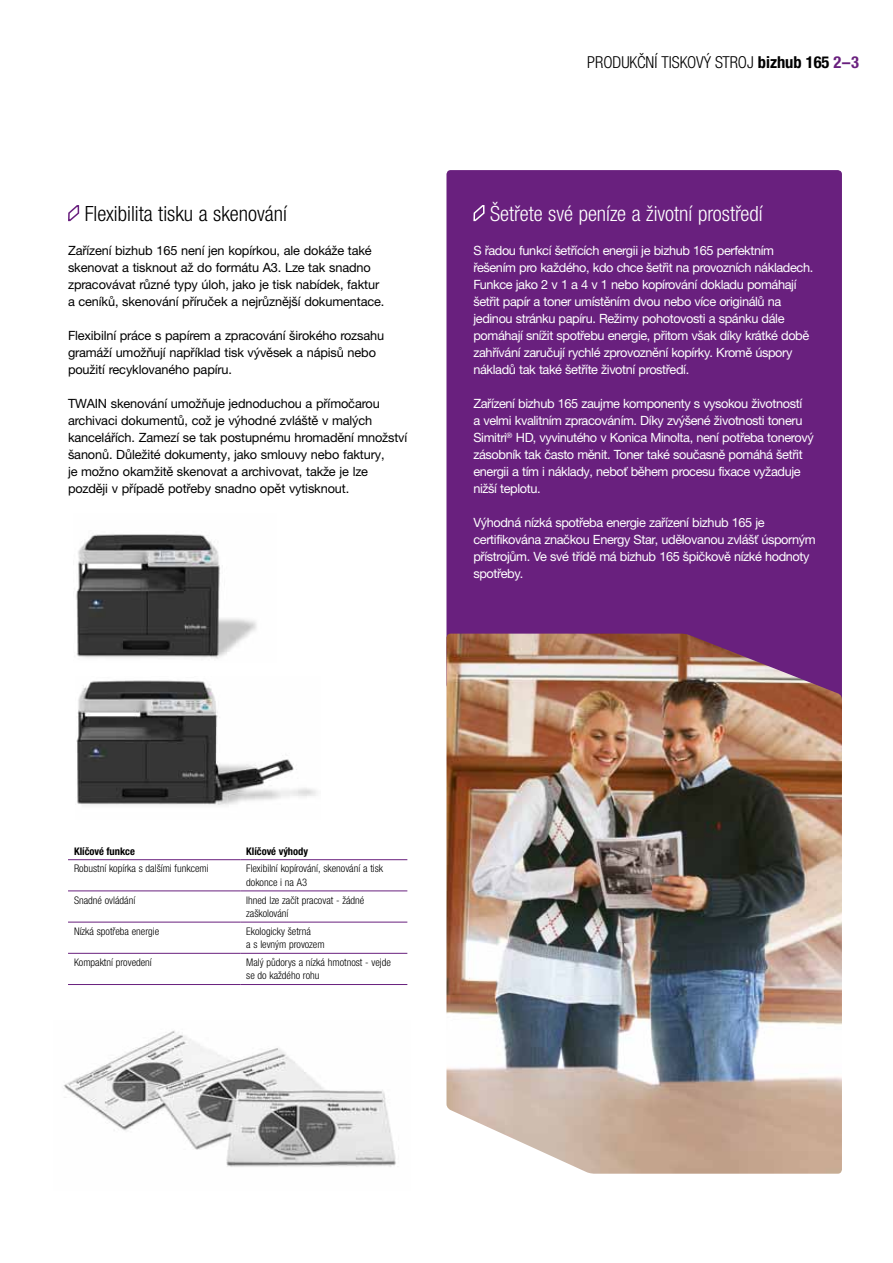
<style>
.page{position:relative;width:893px;height:1263px;background:#fff}
.page>*{position:absolute;margin:0;border:0;box-sizing:border-box;transform-origin:0 0}
.t1{font:300 condensed 21px "Helvetica Neue LTW1 G";color:#fff}
.t2{font:300 condensed 21px "Helvetica Neue LTW1 G";color:#000}
.t3{font:300 condensed 16.5px "Helvetica Neue LTW1 G";color:#000}
.t4{font:12.75px/17px "Helvetica Neue LTW1 G";letter-spacing:-.03em;color:#fff}
.t5{font:12.75px/17px "Helvetica Neue LTW1 G";letter-spacing:-.01em;color:#000}
.t6{font:300 condensed 10.5px/13.5px "Helvetica Neue LTW1 G";color:#000}
.t7{font:700 condensed 10.5px "Helvetica Neue LTW1 G";color:#000}
.s1{font-weight:700}
.s2{font-weight:700;color:#69207e}
</style>
<div class="page">
<svg style="left:68px;top:205px;width:12px;height:17px"></svg>
<div style="left:446px;top:170px;width:396px;height:464px;background:#69207e"></div>
<img style="left:446px;top:634px;width:396px;height:540px">
<svg style="left:473px;top:204px;width:12px;height:18px"></svg>
<img style="left:76px;top:534px;width:181px;height:125px">
<img style="left:76px;top:680px;width:241px;height:125px">
<img style="left:63px;top:1030px;width:333px;height:137px">
<hr style="left:68px;top:859px;width:172px;height:1px;background:#69207e">
<hr style="left:240px;top:859px;width:167px;height:1px;background:#69207e">
<hr style="left:68px;top:890px;width:172px;height:1px;background:#69207e">
<hr style="left:240px;top:890px;width:167px;height:1px;background:#69207e">
<hr style="left:68px;top:922px;width:172px;height:1px;background:#69207e">
<hr style="left:240px;top:922px;width:167px;height:1px;background:#69207e">
<hr style="left:68px;top:953px;width:172px;height:1px;background:#69207e">
<hr style="left:240px;top:953px;width:167px;height:1px;background:#69207e">
<hr style="left:68px;top:984px;width:172px;height:1px;background:#69207e">
<hr style="left:240px;top:984px;width:167px;height:1px;background:#69207e">
<h1 class="t2" style="left:85px;top:201px;width:204px">Flexibilita tisku a skenování</h1>
<p class="t5" style="left:68px;top:242px;width:318px">Zařízení bizhub 165 není jen kopírkou, ale dokáže také skenovat a tisknout až do formátu A3. Lze tak snadno zpracovávat různé typy úloh, jako je tisk nabídek, faktur a ceníků, skenování příruček a nejrůznější dokumentace.</p>
<p class="t5" style="left:68px;top:327px;width:318px">Flexibilní práce s papírem a zpracování širokého rozsahu gramáží umožňují například tisk vývěsek a nápisů nebo použití recyklovaného papíru.</p>
<p class="t5" style="left:68px;top:395px;width:341px">TWAIN skenování umožňuje jednoduchou a přímočarou archivaci dokumentů, což je výhodné zvláště v malých kancelářích. Zamezí se tak postupnému hromadění množství šanonů. Důležité dokumenty, jako smlouvy nebo faktury,<br>je možno okamžitě skenovat a archivovat, takže je lze později v případě potřeby snadno opět vytisknout.</p>
<p class="t3" style="left:587px;top:53px;width:273px">produkční tiskový stroj <span class="s1">bizhub 165</span> <span class="s2">2–3</span></p>
<h1 class="t1" style="left:490px;top:201px;width:274px">Šetřete své peníze a životní prostředí</h1>
<p class="t4" style="left:473px;top:242px;width:341px">S řadou funkcí šetřících energii je bizhub 165 perfektním řešením pro každého, kdo chce šetřit na provozních nákladech.<br>Funkce jako 2 v 1 a 4 v 1 nebo kopírování dokladu pomáhají šetřit papír a toner umístěním dvou nebo více originálů na jedinou stránku papíru. Režimy pohotovosti a spánku dále pomáhají snížit spotřebu energie, přitom však díky krátké době zahřívání zaručují rychlé zprovoznění kopírky. Kromě úspory nákladů tak také šetříte životní prostředí.</p>
<p class="t4" style="left:473px;top:395px;width:342px">Zařízení bizhub 165 zaujme komponenty s vysokou životností<br>a velmi kvalitním zpracováním. Díky zvýšené životnosti toneru Simitri<sup>®</sup> HD, vyvinutého v Konica Minolta, není potřeba tonerový zásobník tak často měnit. Toner také současně pomáhá šetřit energii a tím i náklady, neboť během procesu fixace vyžaduje nižší teplotu.</p>
<p class="t4" style="left:473px;top:514px;width:344px">Výhodná nízká spotřeba energie zařízení bizhub 165 je certifikována značkou Energy Star, udělovanou zvlášť úsporným přístrojům. Ve své třídě má bizhub 165 špičkově nízké hodnoty spotřeby.</p>
<p class="t7" style="left:74px;top:844px;width:62px">Klíčové funkce</p>
<p class="t7" style="left:246px;top:844px;width:63px">Klíčové výhody</p>
<p class="t6" style="left:74px;top:862px;width:136px">Robustní kopírka s dalšími funkcemi</p>
<p class="t6" style="left:246px;top:862px;width:139px">Flexibilní kopírování, skenování a tisk dokonce i na A3</p>
<p class="t6" style="left:74px;top:893px;width:63px">Snadné ovládání</p>
<p class="t6" style="left:246px;top:893px;width:120px">Ihned lze začít pracovat - žádné zaškolování</p>
<p class="t6" style="left:74px;top:924px;width:87px">Nízká spotřeba energie</p>
<p class="t6" style="left:246px;top:924px;width:80px">Ekologicky šetrná<br>a s levným provozem</p>
<p class="t6" style="left:74px;top:955px;width:79px">Kompaktní provedení</p>
<p class="t6" style="left:246px;top:955px;width:146px">Malý půdorys a nízká hmotnost - vejde se do každého rohu</p>
</div>
